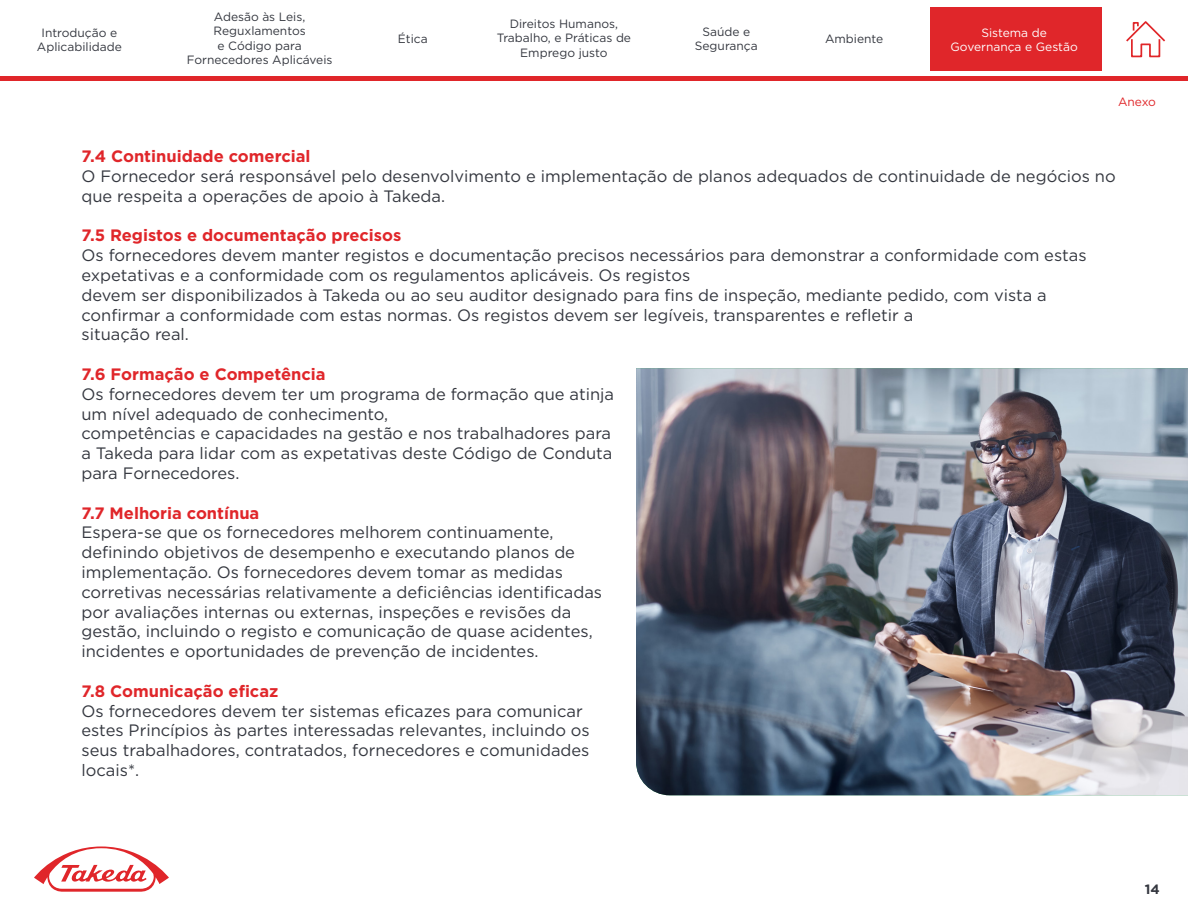
<style>
.page{position:relative;width:1188px;height:918px;background:#fff}
.page>*{position:absolute;margin:0;border:0;box-sizing:border-box;transform-origin:0 0}
.t1{font:16.5px/19.8px "Gotham";color:#34373f}
.t2{font:700 16.5px "Gotham";color:#e0262a}
.t3{font:700 13.5px "Gotham";color:#34373f}
.t4{font:12px/14.4px "Gotham";color:#34373f;text-align:center}
.t5{font:12px/14.4px "Gotham";color:#fff;text-align:center}
.t6{font:12px "Gotham";letter-spacing:-.015em;color:#e02629}
</style>
<div class="page">
<div style="left:930px;top:7px;width:172px;height:63px;background:#e0262a"></div>
<svg style="left:34px;top:846px;width:135px;height:46px"></svg>
<hr style="left:0;top:77px;width:1188px;height:4px;background:#e0262a">
<svg style="left:1126px;top:21px;width:39px;height:37px"></svg>
<img style="left:636px;top:368px;width:552px;height:427px">
<p class="t4" style="left:37px;top:25px;width:86px">Introdução e<br>Aplicabilidade</p>
<p class="t4" style="left:187px;top:9px;width:147px">Adesão às Leis,<br>Reguxlamentos<br>e Código para<br>Fornecedores Aplicáveis</p>
<p class="t4" style="left:398px;top:31px;width:31px">Ética</p>
<p class="t4" style="left:497px;top:16px;width:136px">Direitos Humanos,<br>Trabalho, e Práticas de<br>Emprego justo</p>
<p class="t4" style="left:695px;top:24px;width:64px">Saúde e<br>Segurança</p>
<p class="t4" style="left:825px;top:32px;width:60px">Ambiente</p>
<p class="t5" style="left:951px;top:25px;width:129px">Sistema de<br>Governança e Gestão</p>
<p class="t6" style="left:1118px;top:94px;width:39px">Anexo</p>
<p class="t2" style="left:81px;top:145px;width:231px">7.4 Continuidade comercial</p>
<p class="t1" style="left:81px;top:166px;width:1036px">O Fornecedor será responsável pelo desenvolvimento e implementação de planos adequados de continuidade de negócios no que respeita a operações de apoio à Takeda.</p>
<p class="t2" style="left:81px;top:225px;width:321px">7.5 Registos e documentação precisos</p>
<p class="t1" style="left:81px;top:245px;width:1007px">Os fornecedores devem manter registos e documentação precisos necessários para demonstrar a conformidade com estas expetativas e a conformidade com os regulamentos aplicáveis. Os registos<br>devem ser disponibilizados à Takeda ou ao seu auditor designado para fins de inspeção, mediante pedido, com vista a confirmar a conformidade com estas normas. Os registos devem ser legíveis, transparentes e refletir a<br>situação real.</p>
<p class="t2" style="left:81px;top:363px;width:246px">7.6 Formação e Competência</p>
<p class="t1" style="left:81px;top:384px;width:534px">Os fornecedores devem ter um programa de formação que atinja um nível adequado de conhecimento,<br>competências e capacidades na gestão e nos trabalhadores para a Takeda para lidar com as expetativas deste Código de Conduta para Fornecedores.</p>
<p class="t2" style="left:81px;top:502px;width:179px">7.7 Melhoria contínua</p>
<p class="t1" style="left:81px;top:522px;width:522px">Espera-se que os fornecedores melhorem continuamente, definindo objetivos de desempenho e executando planos de implementação. Os fornecedores devem tomar as medidas corretivas necessárias relativamente a deficiências identificadas por avaliações internas ou externas, inspeções e revisões da gestão, incluindo o registo e comunicação de quase acidentes, incidentes e oportunidades de prevenção de incidentes.</p>
<p class="t2" style="left:81px;top:680px;width:198px">7.8 Comunicação eficaz</p>
<p class="t1" style="left:81px;top:700px;width:510px">Os fornecedores devem ter sistemas eficazes para comunicar estes Princípios às partes interessadas relevantes, incluindo os seus trabalhadores, contratados, fornecedores e comunidades locais*.</p>
<p class="t3" style="left:1145px;top:880px;width:16px">14</p>
</div>
